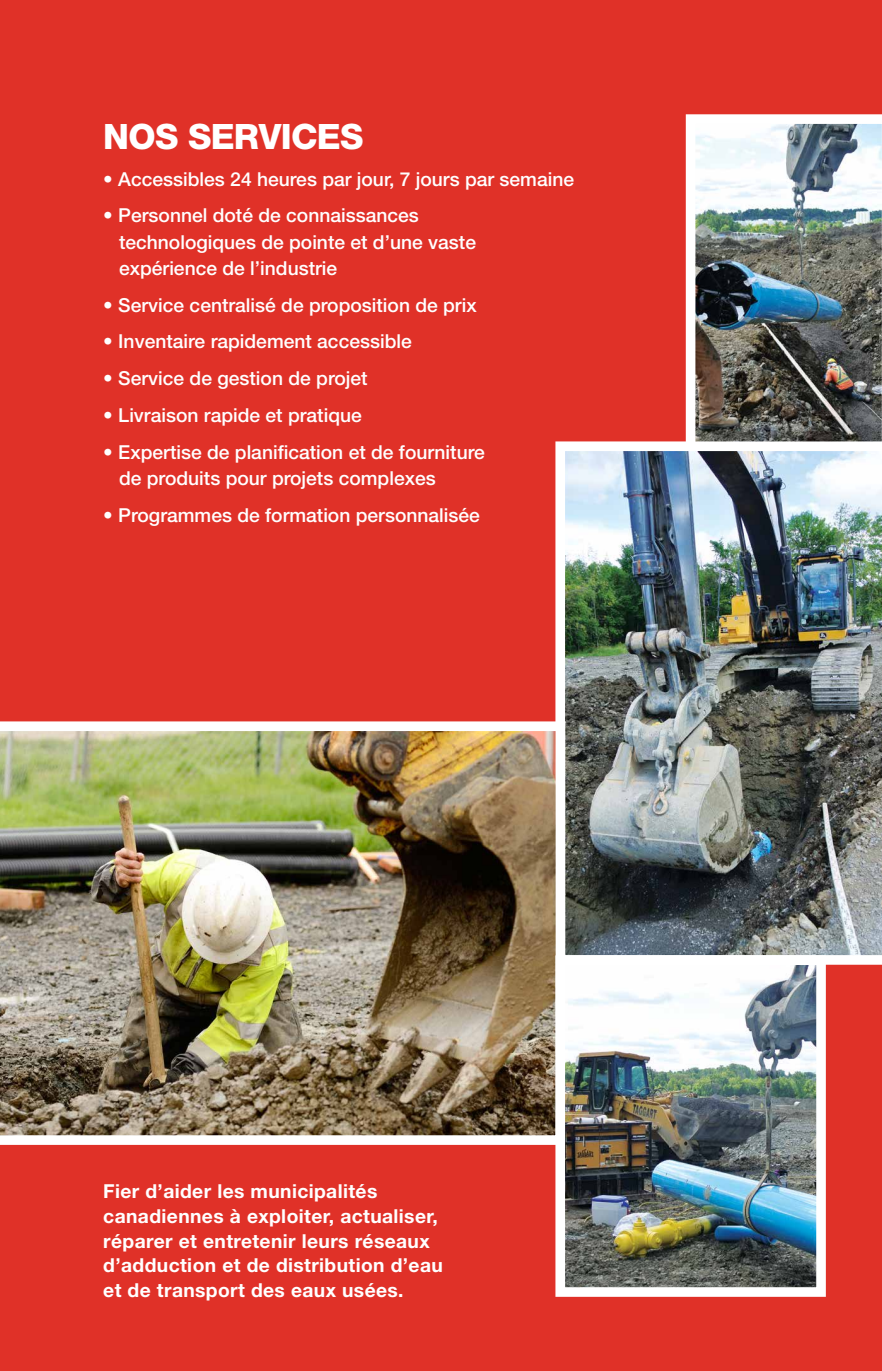
<style>
.page{position:relative;width:882px;height:1371px;background:#fff}
.page>*{position:absolute;margin:0;border:0;box-sizing:border-box;transform-origin:0 0}
.t1{font:800 35px "Helvetica Neue";color:#fff}
.t2{font:500 19.25px/26.2px "Helvetica Neue";color:#fff}
.t3{font:700 19.25px/24.5px "Helvetica Neue";letter-spacing:.02em;color:#fff}
</style>
<div class="page">
<div style="left:0;top:0;width:882px;height:1370px;background:#e03128"></div>
<img style="left:686px;top:114px;width:196px;height:327px">
<img style="left:555px;top:441px;width:327px;height:523px">
<img style="left:0;top:721px;width:565px;height:423px">
<img style="left:566px;top:966px;width:249px;height:319px">
<div style="left:555px;top:955px;width:271px;height:341px;border:10px solid #fff"></div>
<h1 class="t1" style="left:103px;top:116px;width:26px">NOS</h1>
<h1 class="t1" style="left:188px;top:116px;width:25px">SER</h1>
<h1 class="t1" style="left:259px;top:116px;width:81px">VICES</h1>
<p class="t2" style="left:103px;top:165px;width:472px">• Accessibles 24 heures par jour, 7 jours par semaine</p>
<p class="t2" style="left:119px;top:202px;width:358px;text-indent:-16px">• Personnel doté de connaissances technologiques de pointe et d’une vaste expérience de l’industrie</p>
<p class="t2" style="left:103px;top:291px;width:375px">• Service centralisé de proposition de prix</p>
<p class="t2" style="left:103px;top:328px;width:310px">• Inventaire rapidement accessible</p>
<p class="t2" style="left:103px;top:365px;width:266px">• Service de gestion de projet</p>
<p class="t2" style="left:103px;top:402px;width:260px">• Livraison rapide et pratique</p>
<p class="t2" style="left:119px;top:438px;width:367px;text-indent:-16px">• Expertise de planification et de fourniture de produits pour projets complexes</p>
<p class="t2" style="left:103px;top:501px;width:378px">• Programmes de formation personnalisée</p>
<p class="t3" style="left:103px;top:1178px;width:341px">Fier d’aider les municipalités canadiennes à exploiter, actualiser, réparer et entretenir leurs réseaux d’adduction et de distribution d’eau et de transport des eaux usées.</p>
</div>
